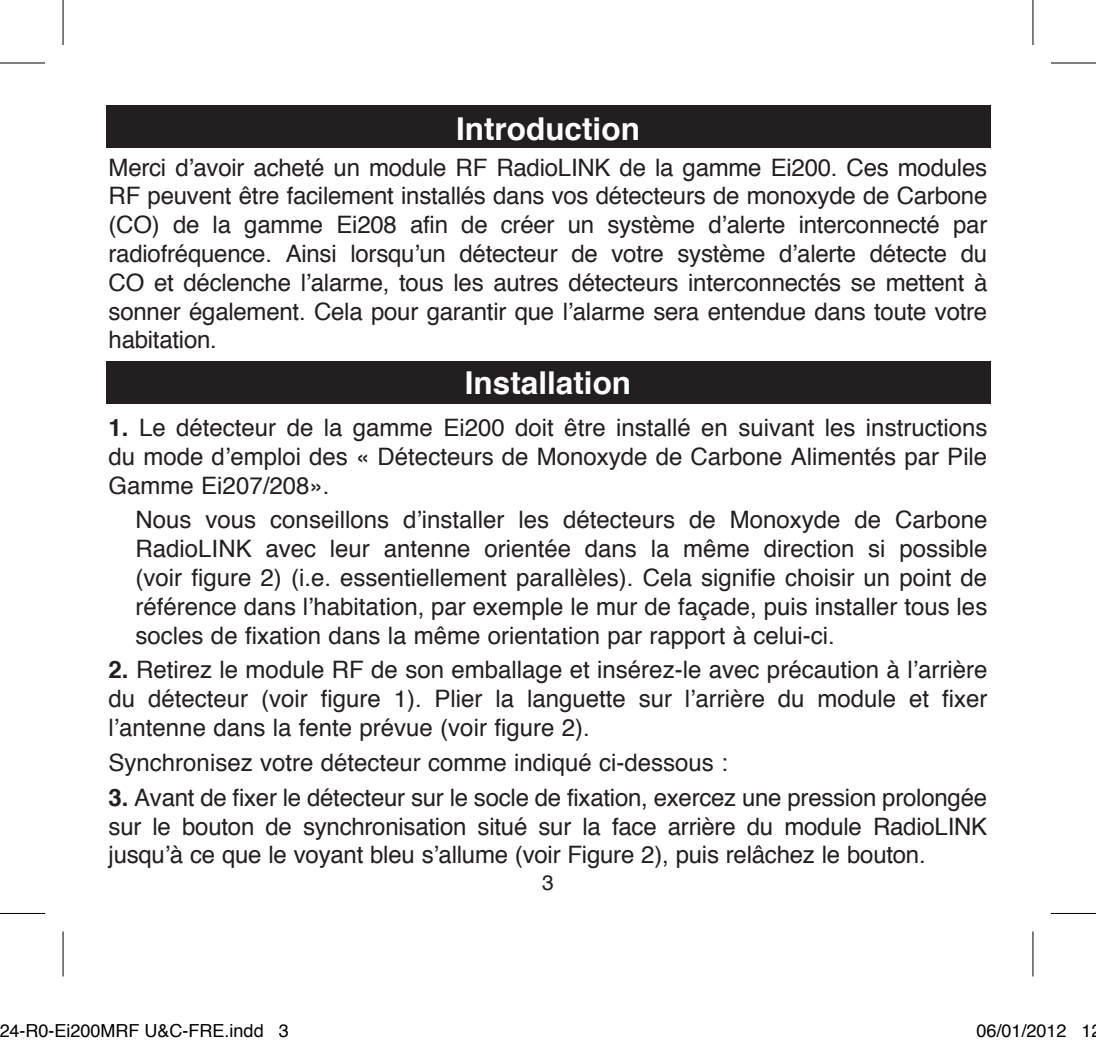
<style>
.page{position:relative;width:1096px;height:1046px;background:#fff}
.page>*{position:absolute;margin:0;border:0;box-sizing:border-box;transform-origin:0 0}
.t1{font:700 31.5px "Helvetica";color:#fff}
.t2{font:24px/28.8px "Helvetica";color:#231f20;text-align:justify}
.t3{font:21px "Helvetica";color:#231f20}
.t4{font:18px "Helvetica";color:#000}
.s1{font-weight:700}
</style>
<div class="page">
<div style="left:106px;top:106px;width:884px;height:42px;background:#231f20"></div>
<div style="left:106px;top:361px;width:884px;height:43px;background:#231f20"></div>
<hr style="left:0;top:62px;width:45px;height:2px;background:#000">
<hr style="left:1050px;top:62px;width:45px;height:2px;background:#000">
<hr style="left:0;top:913px;width:45px;height:1px;background:#000">
<hr style="left:1050px;top:913px;width:45px;height:1px;background:#000">
<hr style="left:62px;top:0;width:2px;height:45px;background:#000">
<hr style="left:62px;top:931px;width:2px;height:45px;background:#000">
<hr style="left:1032px;top:0;width:1px;height:45px;background:#000">
<hr style="left:1032px;top:931px;width:1px;height:45px;background:#000">
<h1 class="t1" style="left:456px;top:103px;width:185px">Introduction</h1>
<p class="t2" style="left:109px;top:154px;width:880px">Merci d’avoir acheté un module RF RadioLINK de la gamme Ei200. Ces modules RF peuvent être facilement installés dans vos détecteurs de monoxyde de Carbone (CO) de la gamme Ei208 afin de créer un système d’alerte interconnecté par radiofréquence. Ainsi lorsqu’un détecteur de votre système d’alerte détecte du CO et déclenche l’alarme, tous les autres détecteurs interconnectés se mettent à sonner également. Cela pour garantir que l’alarme sera entendue dans toute votre habitation.</p>
<h1 class="t1" style="left:465px;top:358px;width:168px">Installation</h1>
<p class="t2" style="left:109px;top:414px;width:880px"><span class="s1">1.</span> Le détecteur de la gamme Ei200 doit être installé en suivant les instructions du mode d’emploi des « Détecteurs de Monoxyde de Carbone Alimentés par Pile Gamme Ei207/208».</p>
<p class="t2" style="left:136px;top:506px;width:853px">Nous vous conseillons d’installer les détecteurs de Monoxyde de Carbone RadioLINK avec leur antenne orientée dans la même direction si possible (voir figure 2) (i.e. essentiellement parallèles). Cela signifie choisir un point de référence dans l’habitation, par exemple le mur de façade, puis installer tous les socles de fixation dans la même orientation par rapport à celui-ci.</p>
<p class="t2" style="left:109px;top:656px;width:880px"><span class="s1">2.</span> Retirez le module RF de son emballage et insérez-le avec précaution à l’arrière du détecteur (voir figure 1). Plier la languette sur l’arrière du module et fixer l’antenne dans la fente prévue (voir figure 2).</p>
<p class="t2" style="left:109px;top:749px;width:620px">Synchronisez votre détecteur comme indiqué ci-dessous :</p>
<p class="t2" style="left:109px;top:784px;width:880px"><span class="s1">3.</span> Avant de fixer le détecteur sur le socle de fixation, exercez une pression prolongée sur le bouton de synchronisation situé sur la face arrière du module RadioLINK jusqu’à ce que le voyant bleu s’allume (voir Figure 2), puis relâchez le bouton.</p>
<p class="t3" style="left:542px;top:866px;width:13px">3</p>
<p class="t4" style="left:0;top:1017px;width:291px">24-R0-Ei200MRF U&amp;C-FRE.indd 3</p>
<p class="t4" style="left:976px;top:1017px;width:117px">06/01/2012 1</p>
</div>
